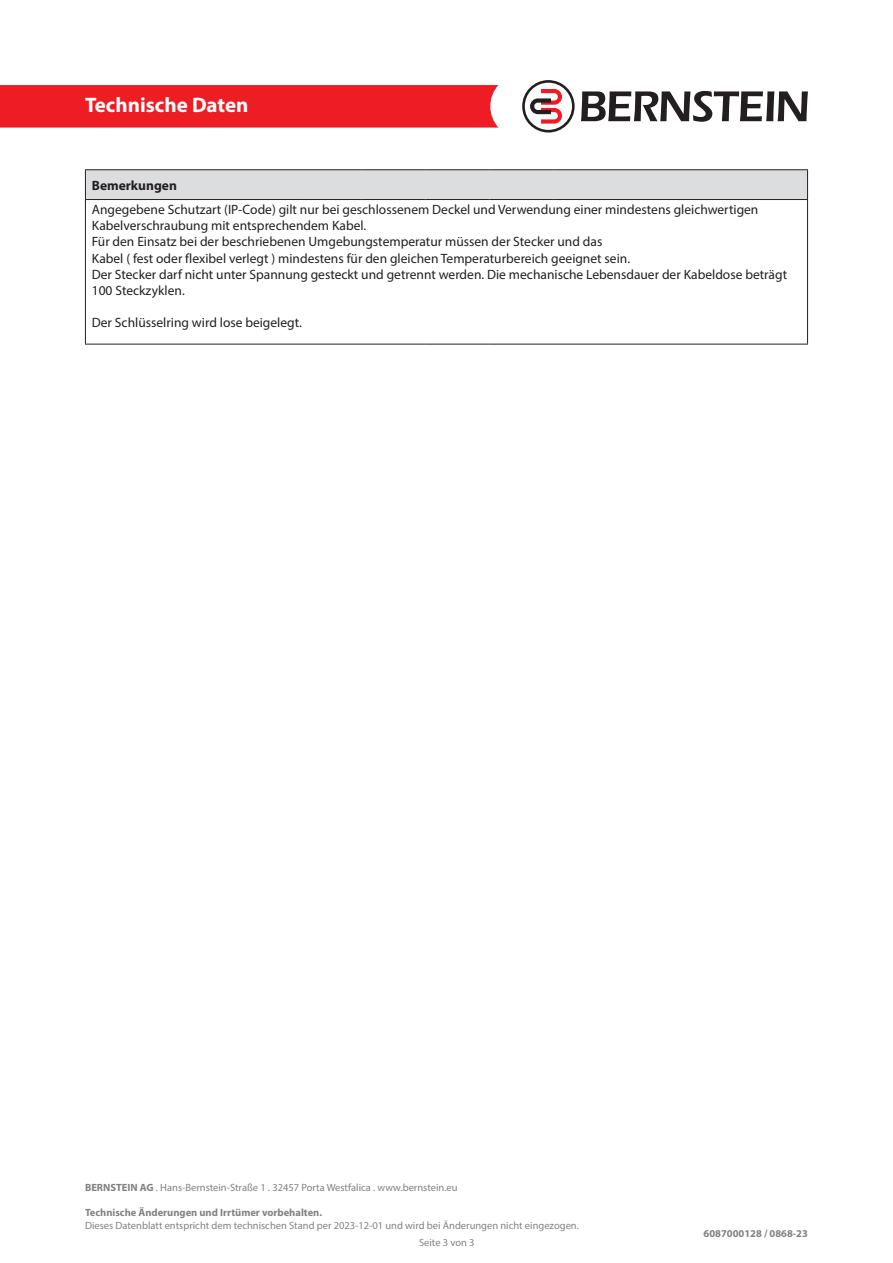
<style>
.page{position:relative;width:893px;height:1263px;background:#fff}
.page>*{position:absolute;margin:0;border:0;box-sizing:border-box;transform-origin:0 0}
.t1{font:700 21px "Myriad Pro";color:#fff}
.t2{font:13.5px/16.2px "Myriad Pro";color:#231f20}
.t3{font:700 13.5px "Myriad Pro";color:#231f20}
.t4{font:10.5px "Myriad Pro";color:#808285}
.t5{font:700 10.5px "Myriad Pro";color:#808285}
.s1{font-weight:700}
</style>
<div class="page">
<div style="left:0;top:85px;width:498px;height:43px;background:#ee1d23"></div>
<svg style="left:581px;top:91px;width:227px;height:31px"></svg>
<svg style="left:522px;top:80px;width:53px;height:53px"></svg>
<div style="left:85px;top:170px;width:723px;height:29px;background:#dcdddf"></div>
<hr style="left:85px;top:200px;width:1px;height:144px;background:#231f20">
<hr style="left:807px;top:200px;width:1px;height:144px;background:#231f20">
<hr style="left:85px;top:169px;width:213px;height:1px;background:#231f20">
<hr style="left:298px;top:169px;width:64px;height:1px;background:#231f20">
<hr style="left:362px;top:169px;width:64px;height:1px;background:#231f20">
<hr style="left:426px;top:169px;width:63px;height:1px;background:#231f20">
<hr style="left:489px;top:169px;width:64px;height:1px;background:#231f20">
<hr style="left:553px;top:169px;width:255px;height:1px;background:#231f20">
<hr style="left:85px;top:199px;width:213px;height:1px;background:#231f20">
<hr style="left:298px;top:199px;width:64px;height:1px;background:#231f20">
<hr style="left:362px;top:199px;width:64px;height:1px;background:#231f20">
<hr style="left:426px;top:199px;width:63px;height:1px;background:#231f20">
<hr style="left:489px;top:199px;width:64px;height:1px;background:#231f20">
<hr style="left:553px;top:199px;width:255px;height:1px;background:#231f20">
<hr style="left:85px;top:344px;width:213px;height:1px;background:#231f20">
<hr style="left:298px;top:344px;width:64px;height:1px;background:#231f20">
<hr style="left:362px;top:344px;width:64px;height:1px;background:#231f20">
<hr style="left:426px;top:344px;width:63px;height:1px;background:#231f20">
<hr style="left:489px;top:344px;width:64px;height:1px;background:#231f20">
<hr style="left:553px;top:344px;width:255px;height:1px;background:#231f20">
<h1 class="t1" style="left:85px;top:91px;width:165px">Technische Daten</h1>
<p class="t3" style="left:92px;top:176px;width:87px">Bemerkungen</p>
<p class="t2" style="left:92px;top:201px;width:668px">Angegebene Schutzart (IP-Code) gilt nur bei geschlossenem Deckel und Verwendung einer mindestens gleichwertigen<br>Kabelverschraubung mit entsprechendem Kabel.</p>
<p class="t2" style="left:92px;top:233px;width:512px">Für den Einsatz bei der beschriebenen Umgebungstemperatur müssen der Stecker und das</p>
<p class="t2" style="left:92px;top:250px;width:540px">Kabel ( fest oder flexibel verlegt ) mindestens für den gleichen Temperaturbereich geeignet sein.</p>
<p class="t2" style="left:92px;top:266px;width:697px">Der Stecker darf nicht unter Spannung gesteckt und getrennt werden. Die mechanische Lebensdauer der Kabeldose beträgt<br>100 Steckzyklen.</p>
<p class="t2" style="left:92px;top:314px;width:212px">Der Schlüsselring wird lose beigelegt.</p>
<p class="t4" style="left:85px;top:1181px;width:374px"><span class="s1">BERNSTEIN AG</span> . Hans-Bernstein-Straße 1 . 32457 Porta Westfalica . www.bernstein.eu</p>
<p class="t5" style="left:85px;top:1206px;width:239px">Technische Änderungen und Irrtümer vorbehalten.</p>
<p class="t4" style="left:85px;top:1219px;width:495px">Dieses Datenblatt entspricht dem technischen Stand per 2023-12-01 und wird bei Änderungen nicht eingezogen.</p>
<p class="t4" style="left:419px;top:1236px;width:57px">Seite 3 von 3</p>
<p class="t5" style="left:704px;top:1227px;width:106px">6087000128 / 0868-23</p>
</div>
